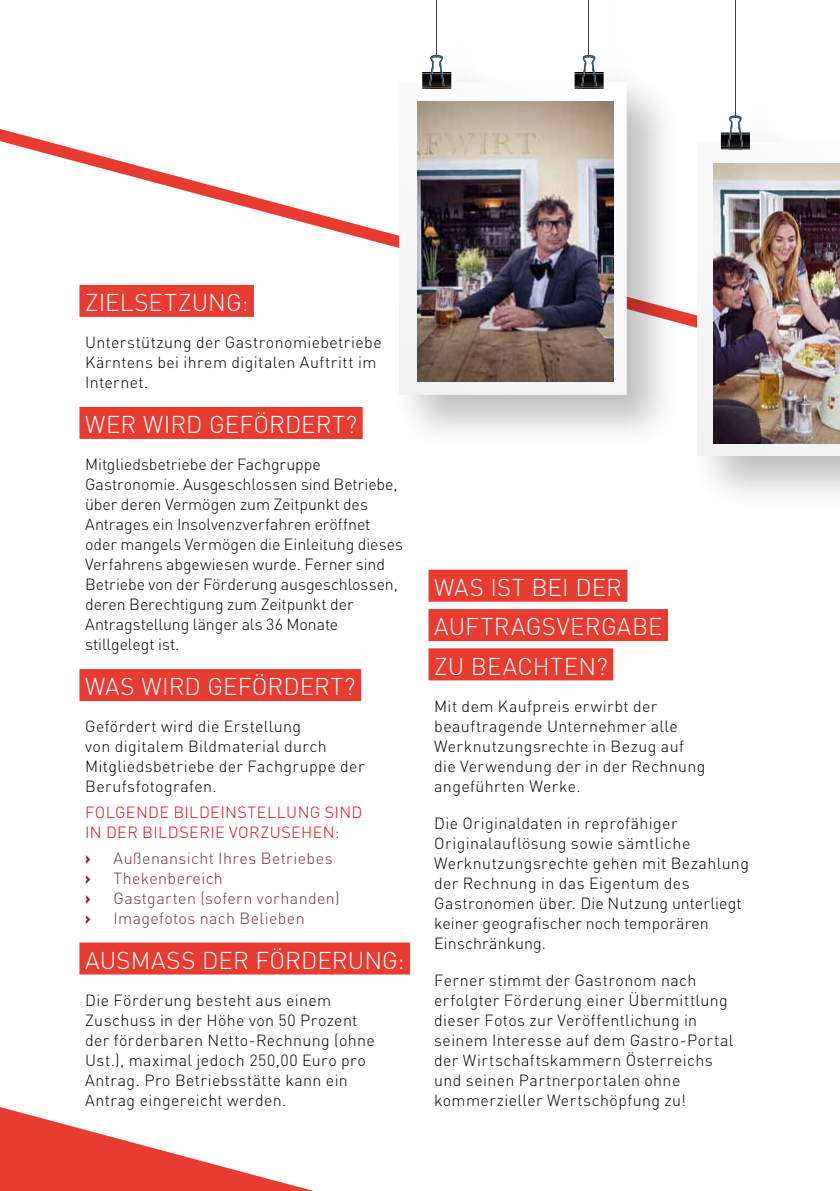
<style>
.page{position:relative;width:840px;height:1191px;background:#fff}
.page>*{position:absolute;margin:0;border:0;box-sizing:border-box;transform-origin:0 0}
.t1{font:300 24px/39.4px "DIN Light CE";letter-spacing:.01em;color:#fff}
.t2{font:300 16px/20px "DIN Light CE";letter-spacing:.025em;color:#000}
.t3{font:300 16px/20px "DIN Light CE";color:#000}
.t4{font:300 16px "DIN Light CE";letter-spacing:.03em;color:#73313b}
.t5{font:300 16px/20px "DIN Light CE";letter-spacing:.025em;color:#e30613}
.t6{font:900 16px "DIN Black CE";color:#73313b}
</style>
<div class="page">
<svg style="left:0;top:129px;width:392px;height:156px"></svg>
<svg style="left:0;top:1107px;width:313px;height:84px"></svg>
<div style="left:392px;top:0;width:447px;height:511px;background:#000;opacity:.25"></div>
<svg style="left:399px;top:82px;width:227px;height:313px"></svg>
<svg style="left:422px;top:55px;width:29px;height:34px"></svg>
<svg style="left:574px;top:55px;width:29px;height:34px"></svg>
<hr style="left:436px;top:0;width:1px;height:57px;background:#3f3e40">
<hr style="left:588px;top:0;width:1px;height:57px;background:#3f3e40">
<div style="left:697px;top:143px;width:142px;height:312px;background:#f6f6f6"></div>
<svg style="left:720px;top:115px;width:29px;height:34px"></svg>
<hr style="left:734px;top:0;width:1px;height:118px;background:#3f3e40">
<img style="left:417px;top:102px;width:195px;height:280px">
<img style="left:713px;top:163px;width:126px;height:280px">
<div style="left:79px;top:285px;width:175px;height:32px;background:#e83c32"></div>
<div style="left:79px;top:407px;width:283px;height:32px;background:#e83c32"></div>
<div style="left:79px;top:669px;width:282px;height:32px;background:#e83c32"></div>
<div style="left:79px;top:942px;width:331px;height:32px;background:#e83c32"></div>
<div style="left:428px;top:569px;width:199px;height:32px;background:#e83c32"></div>
<div style="left:428px;top:609px;width:239px;height:32px;background:#e83c32"></div>
<div style="left:428px;top:648px;width:185px;height:32px;background:#e83c32"></div>
<h1 class="t1" style="left:85px;top:283px;width:165px">Zielsetzung:</h1>
<p class="t2" style="left:85px;top:333px;width:298px">U nterstützung der Gastronomiebetriebe<br>Kärntens bei ihrem digitalen Auftritt im<br>I nternet.</p>
<h1 class="t1" style="left:85px;top:405px;width:273px">Wer wird gefördert?</h1>
<p class="t3" style="left:85px;top:455px;width:319px">Mitgliedsbetriebe der Fachgruppe Gastronomie. Ausgeschlossen sind Betriebe, über deren Vermögen zum Zeitpunkt des Antrages ein I nsolvenzverfahren eröffnet oder mangels Vermögen die Einleitung dieses Verfahrens abgewiesen wurde. Ferner sind Betriebe von der Förderung ausgeschlossen, deren Berechtigung zum Zeitpunkt der Antragstellung länger als 36 Monate stillgelegt ist.</p>
<h1 class="t1" style="left:85px;top:667px;width:272px">Was wird gefördert?</h1>
<p class="t2" style="left:85px;top:717px;width:281px">Gefördert wird die Erstellung<br>von digitalem Bildmaterial durch<br>Mitgliedsbetriebe der Fachgruppe der<br>Berufsfotografen.</p>
<p class="t5" style="left:85px;top:802px;width:278px">Folgende Bildeinstellung sind in der Bildserie vorzusehen:</p>
<p class="t6" style="left:85px;top:848px;width:7px">›</p>
<p class="t4" style="left:113px;top:849px;width:220px">Außenansicht I hres Betriebes</p>
<p class="t6" style="left:85px;top:868px;width:7px">›</p>
<p class="t4" style="left:113px;top:869px;width:111px">Thekenbereich</p>
<p class="t6" style="left:85px;top:888px;width:7px">›</p>
<p class="t4" style="left:113px;top:889px;width:227px">Gastgarten (sofern vorhanden)</p>
<p class="t6" style="left:85px;top:908px;width:7px">›</p>
<p class="t4" style="left:113px;top:909px;width:192px">I magefotos nach Belieben</p>
<h1 class="t1" style="left:85px;top:941px;width:62px">AusmaSS</h1>
<h1 class="t1" style="left:202px;top:941px;width:204px">der Förderung:</h1>
<p class="t2" style="left:85px;top:990px;width:291px">Die Förderung besteht aus einem Zuschuss in der Höhe von 50 Prozent der förderbaren Netto-Rechnung (ohne Ust.), maximal jedoch 250,00 Euro pro Antrag. Pro Betriebsstätte kann ein Antrag eingereicht werden.</p>
<h1 class="t1" style="left:434px;top:568px;width:230px">Was ist bei der<br>Auftragsvergab e zu beachten?</h1>
<p class="t2" style="left:434px;top:696px;width:272px">Mit dem Kaufpreis erwirbt der beauftragende U nternehmer alle<br>Werknutzungsrechte in Bezug auf die Verwendung der in der Rechnung angeführten Werke.</p>
<p class="t2" style="left:434px;top:813px;width:316px">Die Originaldaten in reprofähiger<br>O riginalauflösung sowie sämtliche Werknutzungsrechte gehen mit Bezahlung der Rechnung in das Eigentum des Gastronomen über. Die N utzung unterliegt keiner geografischer noch temporären Einschränkung.</p>
<p class="t2" style="left:434px;top:970px;width:300px">Ferner stimmt der Gastronom nach erfolgter Förderung einer Übermittlung dieser Fotos zur Veröffentlichung in seinem I nteresse auf dem Gastro-Portal der Wirtschaftskammern Österreichs und seinen Partnerportalen ohne kommerzieller Wertschöpfung zu!</p>
</div>
